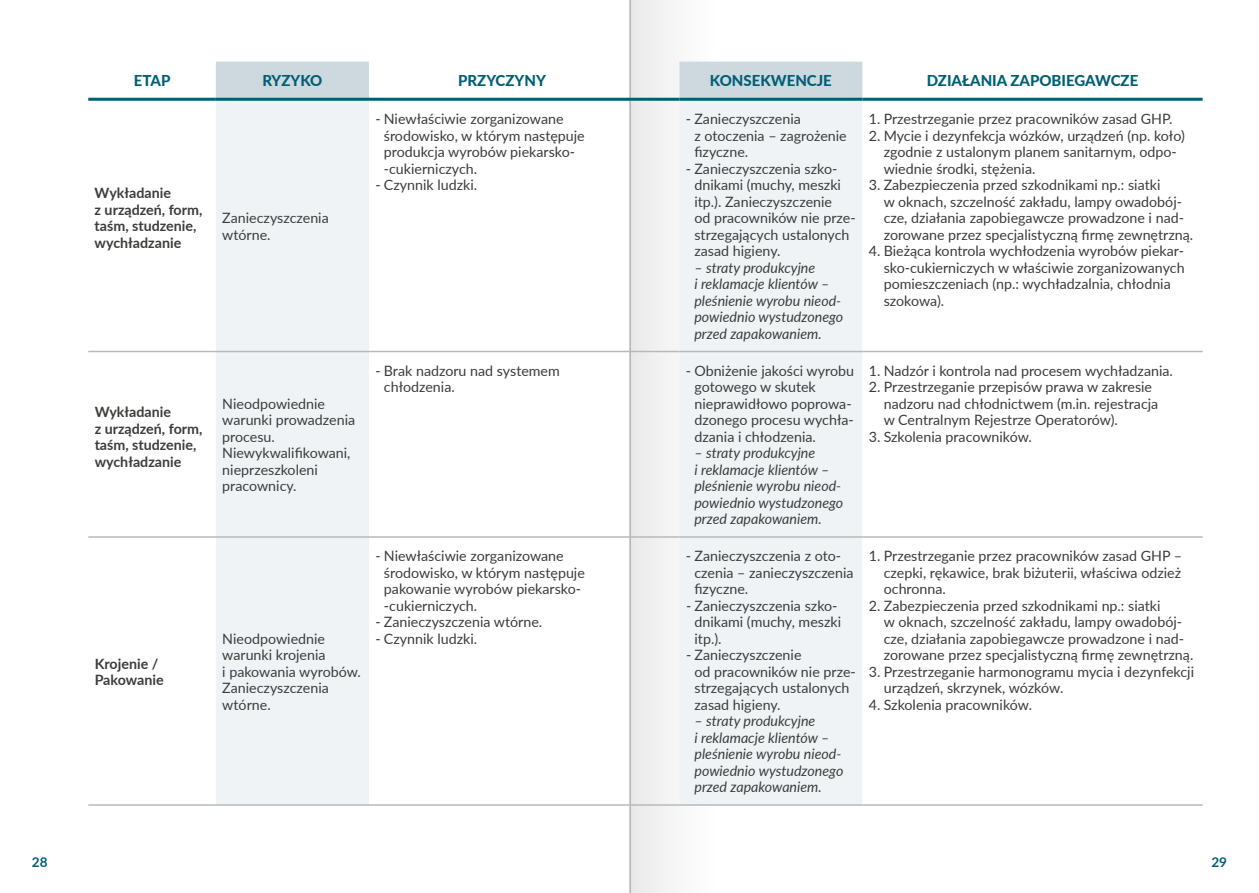
<style>
.page{position:relative;width:1259px;height:893px;background:#fff}
.page>*{position:absolute;margin:0;border:0;box-sizing:border-box;transform-origin:0 0}
.t1{font:800 15px "Lato";color:#005f74}
.t2{font:14.25px/16.5px "Lato";color:#3c3c3b}
.t3{font:italic 14.25px/16.5px "Lato";color:#3c3c3b}
.t4{font:700 14.25px/16.5px "Lato";color:#3c3c3b}
.t5{font:700 13.5px "Lato";color:#005f74}
</style>
<div class="page">
<div style="left:629px;top:0;width:85px;height:893px;background:#f5f5f5"></div>
<hr style="left:629px;top:0;width:2px;height:893px;background:#b8bab8">
<svg style="left:216px;top:62px;width:646px;height:36px"></svg>
<svg style="left:216px;top:101px;width:646px;height:703px;fill:#f0f3f6"></svg>
<hr style="left:88px;top:98px;width:128px;height:3px;background:#005f74">
<hr style="left:216px;top:98px;width:153px;height:3px;background:#005f74">
<hr style="left:369px;top:98px;width:310px;height:3px;background:#005f74">
<hr style="left:679px;top:98px;width:183px;height:3px;background:#005f74">
<hr style="left:862px;top:98px;width:340px;height:3px;background:#005f74">
<hr style="left:88px;top:351px;width:128px;height:1px;background:#b8bab8">
<hr style="left:216px;top:351px;width:153px;height:1px;background:#b8bab8">
<hr style="left:369px;top:351px;width:310px;height:1px;background:#b8bab8">
<hr style="left:679px;top:351px;width:183px;height:1px;background:#b8bab8">
<hr style="left:862px;top:351px;width:340px;height:1px;background:#b8bab8">
<hr style="left:88px;top:536px;width:128px;height:2px;background:#b8bab8">
<hr style="left:216px;top:536px;width:153px;height:2px;background:#b8bab8">
<hr style="left:369px;top:536px;width:310px;height:2px;background:#b8bab8">
<hr style="left:679px;top:536px;width:183px;height:2px;background:#b8bab8">
<hr style="left:862px;top:536px;width:340px;height:2px;background:#b8bab8">
<hr style="left:88px;top:804px;width:128px;height:2px;background:#b8bab8">
<hr style="left:216px;top:804px;width:153px;height:2px;background:#b8bab8">
<hr style="left:369px;top:804px;width:310px;height:2px;background:#b8bab8">
<hr style="left:679px;top:804px;width:183px;height:2px;background:#b8bab8">
<hr style="left:862px;top:804px;width:340px;height:2px;background:#b8bab8">
<p class="t1" style="left:134px;top:70px;width:38px">ETAP</p>
<p class="t1" style="left:262px;top:70px;width:62px">RYZYKO</p>
<p class="t1" style="left:458px;top:70px;width:89px">PRZYCZYNY</p>
<p class="t1" style="left:710px;top:70px;width:123px">KONSEKWENCJE</p>
<p class="t1" style="left:926px;top:70px;width:213px">DZIAŁANIA ZAPOBIEGAWCZE</p>
<p class="t4" style="left:95px;top:184px;width:109px">Wykładanie<br>z urządzeń, form, taśm, studzenie, wychładzanie</p>
<p class="t2" style="left:222px;top:209px;width:108px">Zanieczyszczenia wtórne.</p>
<p class="t4" style="left:95px;top:403px;width:109px">Wykładanie<br>z urządzeń, form, taśm, studzenie, wychładzanie</p>
<p class="t2" style="left:222px;top:395px;width:134px">Nieodpowiednie warunki prowadzenia procesu.<br>Niewykwalifikowani, nieprzeszkoleni pracownicy.</p>
<p class="t4" style="left:95px;top:654px;width:70px">Krojenie /<br>Pakowanie</p>
<p class="t2" style="left:222px;top:630px;width:140px">Nieodpowiednie warunki krojenia<br>i pakowania wyrobów.<br>Zanieczyszczenia wtórne.</p>
<p class="t2" style="left:384px;top:110px;width:202px;text-indent:-9px">- Niewłaściwie zorganizowane środowisko, w którym następuje produkcja wyrobów piekarsko--cukierniczych.</p>
<p class="t2" style="left:375px;top:176px;width:103px">- Czynnik ludzki.</p>
<p class="t2" style="left:694px;top:110px;width:154px;text-indent:-9px">- Zanieczyszczenia<br>z otoczenia – zagrożenie fizyczne.</p>
<p class="t2" style="left:694px;top:160px;width:163px;text-indent:-9px">- Zanieczyszczenia szko&shy;dnikami (muchy, meszki itp.). Zanieczyszczenie<br>od pracowników nie prze&shy;strzegających ustalonych zasad higieny.</p>
<p class="t3" style="left:694px;top:259px;width:150px">– straty produkcyjne<br>i reklamacje klientów – pleśnienie wyrobu nieod&shy;powiednio wystudzonego przed zapakowaniem.</p>
<p class="t2" style="left:384px;top:362px;width:177px;text-indent:-9px">- Brak nadzoru nad systemem chłodzenia.</p>
<p class="t2" style="left:694px;top:362px;width:161px;text-indent:-9px">- Obniżenie jakości wyrobu gotowego w skutek nieprawidłowo poprowa&shy;dzonego procesu wychła&shy;dzania i chłodzenia.</p>
<p class="t3" style="left:694px;top:444px;width:150px">– straty produkcyjne<br>i reklamacje klientów – pleśnienie wyrobu nieod&shy;powiednio wystudzonego przed zapakowaniem.</p>
<p class="t2" style="left:384px;top:547px;width:202px;text-indent:-9px">- Niewłaściwie zorganizowane środowisko, w którym następuje pakowanie wyrobów piekarsko--cukierniczych.</p>
<p class="t2" style="left:375px;top:613px;width:168px">- Zanieczyszczenia wtórne.</p>
<p class="t2" style="left:375px;top:630px;width:103px">- Czynnik ludzki.</p>
<p class="t2" style="left:694px;top:547px;width:161px;text-indent:-9px">- Zanieczyszczenia z oto&shy;czenia – zanieczyszczenia fizyczne.</p>
<p class="t2" style="left:694px;top:597px;width:148px;text-indent:-9px">- Zanieczyszczenia szko&shy;dnikami (muchy, meszki itp.).</p>
<p class="t2" style="left:694px;top:646px;width:163px;text-indent:-9px">- Zanieczyszczenie<br>od pracowników nie prze&shy;strzegających ustalonych zasad higieny.</p>
<p class="t3" style="left:694px;top:712px;width:150px">– straty produkcyjne<br>i reklamacje klientów – pleśnienie wyrobu nieod&shy;powiednio wystudzonego przed zapakowaniem.</p>
<p class="t2" style="left:869px;top:110px;width:305px">1. Przestrzeganie przez pracowników zasad GHP.</p>
<p class="t2" style="left:883px;top:127px;width:303px;text-indent:-15px">2. Mycie i dezynfekcja wózków, urządzeń (np. koło) zgodnie z ustalonym planem sanitarnym, odpo&shy;wiednie środki, stężenia.</p>
<p class="t2" style="left:883px;top:176px;width:311px;text-indent:-15px">3. Zabezpieczenia przed szkodnikami np.: siatki<br>w oknach, szczelność zakładu, lampy owadobój&shy;cze, działania zapobiegawcze prowadzone i nad&shy;zorowane przez specjalistyczną firmę zewnętrzną.</p>
<p class="t2" style="left:883px;top:242px;width:302px;text-indent:-15px">4. Bieżąca kontrola wychłodzenia wyrobów piekar&shy;sko-cukierniczych w właściwie zorganizowanych pomieszczeniach (np.: wychładzalnia, chłodnia szokowa).</p>
<p class="t2" style="left:869px;top:362px;width:306px">1. Nadzór i kontrola nad procesem wychładzania.</p>
<p class="t2" style="left:883px;top:378px;width:276px;text-indent:-15px">2. Przestrzeganie przepisów prawa w zakresie nadzoru nad chłodnictwem (m.in. rejestracja w Centralnym Rejestrze Operatorów).</p>
<p class="t2" style="left:869px;top:428px;width:165px">3. Szkolenia pracowników.</p>
<p class="t2" style="left:884px;top:547px;width:300px;text-align:justify;text-indent:-15px">1. Przestrzeganie przez pracowników zasad GHP – czepki, rękawice, brak biżuterii, właściwa odzież ochronna.</p>
<p class="t2" style="left:884px;top:597px;width:311px;text-indent:-15px">2. Zabezpieczenia przed szkodnikami np.: siatki<br>w oknach, szczelność zakładu, lampy owadobój&shy;cze, działania zapobiegawcze prowadzone i nad&shy;zorowane przez specjalistyczną firmę zewnętrzną.</p>
<p class="t2" style="left:884px;top:663px;width:312px;text-indent:-15px">3. Przestrzeganie harmonogramu mycia i dezynfekcji urządzeń, skrzynek, wózków.</p>
<p class="t2" style="left:869px;top:696px;width:165px">4. Szkolenia pracowników.</p>
<p class="t5" style="left:32px;top:853px;width:17px">28</p>
<p class="t5" style="left:1211px;top:853px;width:17px">29</p>
</div>
